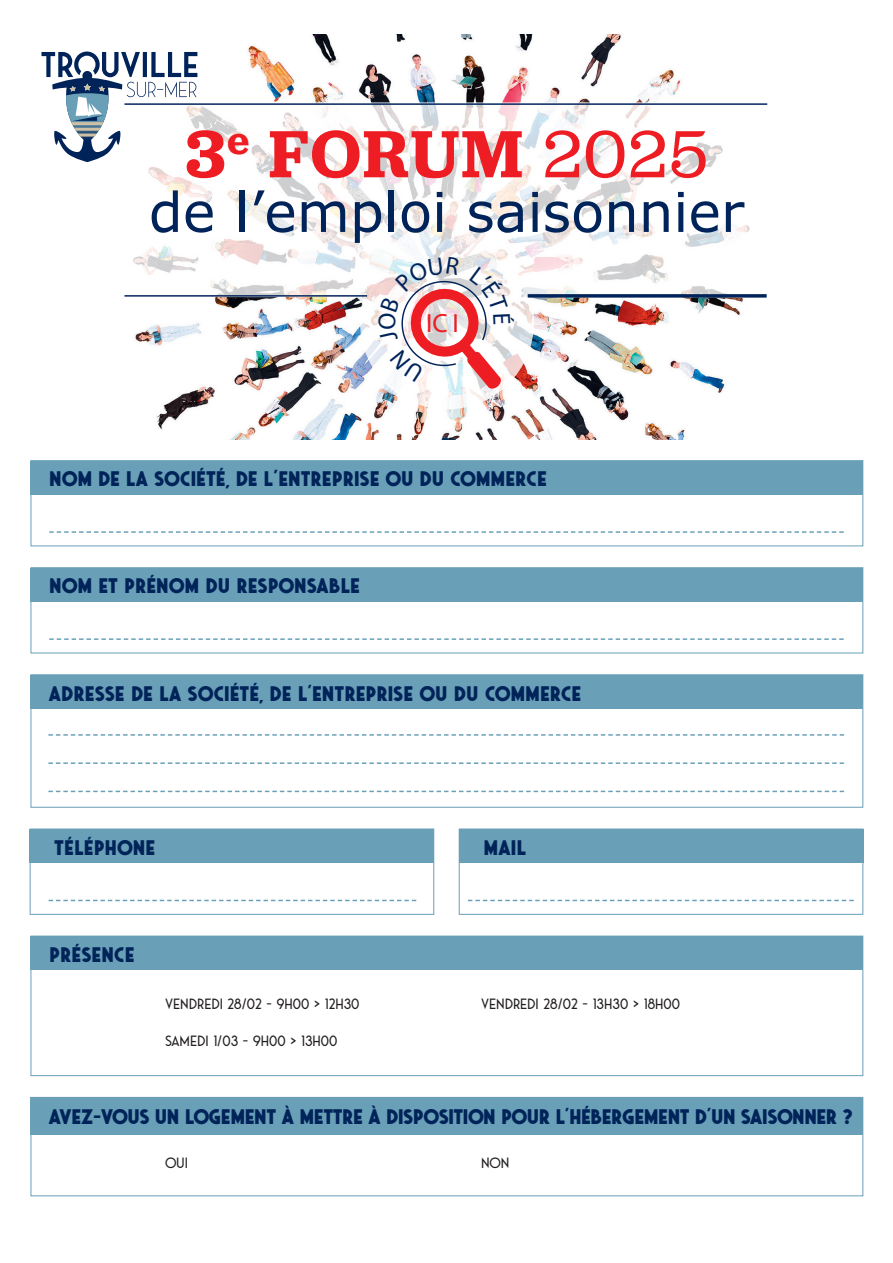
<style>
.page{position:relative;width:893px;height:1263px;background:#fff}
.page>*{position:absolute;margin:0;border:0;box-sizing:border-box;transform-origin:0 0}
.t1{font:600 69.45px "Jubilat";letter-spacing:.03em;color:#ee1d23}
.t2{font:54.6px "Verdana";color:#002359}
.t3{font:26.4px "Myriad Pro";color:#ee1d23}
.t4{font:700 21px "Saveur Sans";letter-spacing:-.015em;color:#002359}
.t5{font:14.85px "Saveur Sans";color:#231f20}
.s1{font-weight:400}
</style>
<div class="page">
<img style="left:157px;top:35px;width:528px;height:404px">
<svg style="left:41px;top:52px;width:156px;height:110px"></svg>
<div style="left:31px;top:460px;width:832px;height:86px;border:1px solid #69a0b7"></div>
<div style="left:31px;top:461px;width:832px;height:33px;background:#69a0b7"></div>
<svg style="left:49px;top:531px;width:795px;height:2px"></svg>
<div style="left:31px;top:567px;width:832px;height:86px;border:1px solid #69a0b7"></div>
<div style="left:31px;top:568px;width:832px;height:33px;background:#69a0b7"></div>
<svg style="left:49px;top:638px;width:795px;height:2px"></svg>
<div style="left:30px;top:829px;width:404px;height:86px;border:1px solid #69a0b7"></div>
<div style="left:30px;top:829px;width:404px;height:34px;background:#69a0b7"></div>
<svg style="left:49px;top:900px;width:367px;height:1px"></svg>
<div style="left:459px;top:829px;width:404px;height:86px;border:1px solid #69a0b7"></div>
<div style="left:459px;top:829px;width:404px;height:34px;background:#69a0b7"></div>
<svg style="left:468px;top:900px;width:386px;height:1px"></svg>
<div style="left:31px;top:674px;width:832px;height:134px;border:1px solid #69a0b7"></div>
<svg style="left:48px;top:734px;width:796px;height:2px"></svg>
<svg style="left:48px;top:762px;width:796px;height:2px"></svg>
<svg style="left:48px;top:791px;width:796px;height:1px"></svg>
<div style="left:31px;top:675px;width:832px;height:33px;background:#69a0b7"></div>
<div style="left:31px;top:1097px;width:832px;height:99px;border:1px solid #69a0b7"></div>
<div style="left:31px;top:1097px;width:832px;height:37px;background:#69a0b7"></div>
<div style="left:31px;top:936px;width:832px;height:34px;background:#69a0b7"></div>
<svg style="left:126px;top:102px;width:642px;height:307px"></svg>
<hr style="left:124px;top:103px;width:643px;height:2px;background:#002359">
<hr style="left:124px;top:295px;width:243px;height:2px;background:#002359">
<svg style="left:528px;top:294px;width:239px;height:4px"></svg>
<svg style="left:378px;top:257px;width:136px;height:132px"></svg>
<h1 class="t1" style="left:186px;top:110px;width:523px">3<sup>e</sup> FORUM <span class="s1">2025</span></h1>
<h2 class="t2" style="left:149px;top:177px;width:597px">de l’emploi saisonnier</h2>
<p class="t3" style="left:426px;top:306px;width:34px">ICI</p>
<p class="t4" style="left:49px;top:467px;width:499px">NOM DE LA SOCIÉTÉ, DE L'ENTREPRISE OU DU COMMERCE</p>
<p class="t4" style="left:49px;top:574px;width:312px">NOM ET PRÉNOM DU RESPONSABLE</p>
<p class="t4" style="left:48px;top:681px;width:534px">ADRESSE DE LA SOCIÉTÉ, DE L’ENTREPRISE OU DU COMMERCE</p>
<p class="t4" style="left:54px;top:836px;width:102px">TÉLÉPHONE</p>
<p class="t4" style="left:483px;top:836px;width:44px">MAIL</p>
<p class="t4" style="left:49px;top:943px;width:87px">PRÉSENCE</p>
<p class="t5" style="left:165px;top:996px;width:196px">VENDREDI 28/02 - 9H00 &gt; 12H30</p>
<p class="t5" style="left:481px;top:996px;width:200px">VENDREDI 28/02 - 13H30 &gt; 18H00</p>
<p class="t5" style="left:165px;top:1033px;width:174px">SAMEDI 1/03 - 9H00 &gt; 13H00</p>
<p class="t4" style="left:48px;top:1105px;width:806px">AVEZ-VOUS UN LOGEMENT À METTRE À DISPOSITION POUR L’HÉBERGEMENT D’UN SAISONNER ?</p>
<p class="t5" style="left:165px;top:1155px;width:24px">OUI</p>
<p class="t5" style="left:481px;top:1155px;width:30px">NON</p>
</div>
